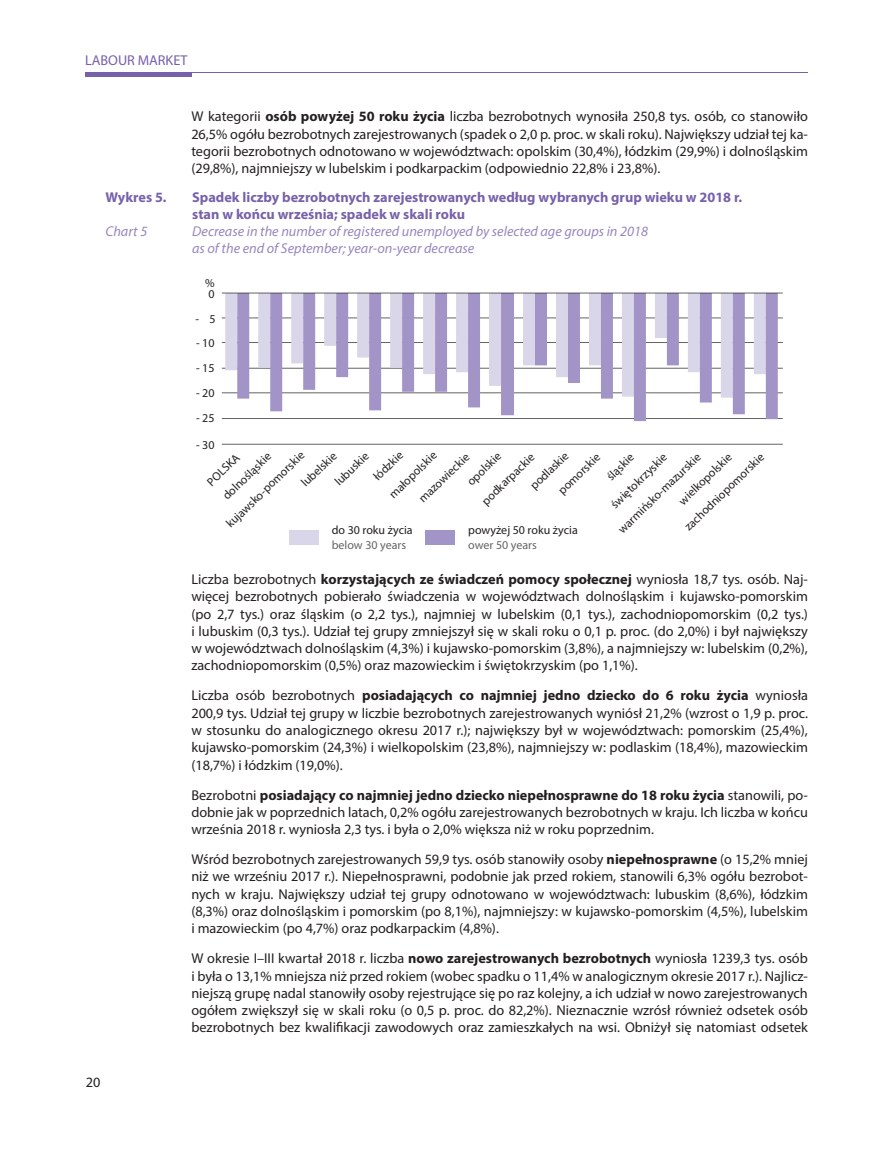
<style>
.page{position:relative;width:893px;height:1149px;background:#fff}
.page>*{position:absolute;margin:0;border:0;box-sizing:border-box;transform-origin:0 0}
.t1{font:14.25px/17.2px "Myriad Pro";color:#231f20;text-align:justify}
.t2{font:700 14.25px/17.2px "Myriad Pro";color:#7761aa}
.t3{font:italic 14.25px/17.2px "Myriad Pro";color:#9786bf}
.t4{font:14.25px "Myriad Pro";color:#7761aa}
.t5{font:12px/20.7px "Myriad Pro";color:#231f20}
.t6{font:12px "Myriad Pro";color:rgb(35 31 32/.7)}
.s1{font-weight:700}
</style>
<div class="page">
<div style="left:85px;top:72px;width:106px;height:5px;background:#7761aa"></div>
<hr style="left:85px;top:72px;width:723px;height:1px;background:#7761aa">
<hr style="left:222px;top:318px;width:561px;height:1px;background:#231f20">
<hr style="left:222px;top:342px;width:561px;height:1px;background:#231f20">
<hr style="left:222px;top:368px;width:561px;height:1px;background:#231f20">
<hr style="left:222px;top:392px;width:561px;height:1px;background:#231f20">
<hr style="left:222px;top:418px;width:561px;height:1px;background:#231f20">
<hr style="left:222px;top:444px;width:561px;height:1px;background:#231f20">
<svg style="left:225px;top:294px;width:12px;height:100px"></svg>
<svg style="left:237px;top:294px;width:541px;height:127px"></svg>
<hr style="left:222px;top:293px;width:561px;height:1px;background:#231f20">
<div style="left:289px;top:530px;width:30px;height:15px;background:#dad6ea"></div>
<div style="left:425px;top:530px;width:30px;height:15px;background:#a394c7"></div>
<p class="t4" style="left:85px;top:51px;width:104px">LABOUR MARKET</p>
<p class="t2" style="left:105px;top:188px;width:63px">Wykres 5.</p>
<p class="t3" style="left:105px;top:222px;width:43px">Chart 5</p>
<p class="t1" style="left:86px;top:1072px;width:16px">20</p>
<p class="t1" style="left:191px;top:108px;width:618px">W kategorii <span class="s1">osób powyżej 50 roku życia</span> liczba bezrobotnych wynosiła 250,8 tys. osób, co stanowiło 26,5% ogółu bezrobotnych zarejestrowanych (spadek o 2,0 p. proc. w skali roku). Największy udział tej ka&shy;tegorii bezrobotnych odnotowano w województwach: opolskim (30,4%), łódzkim (29,9%) i dolnośląskim (29,8%), najmniejszy w lubelskim i podkarpackim (odpowiednio 22,8% i 23,8%).</p>
<p class="t2" style="left:192px;top:188px;width:552px">Spadek liczby bezrobotnych zarejestrowanych według wybranych grup wieku w 2018 r. stan w końcu września; spadek w skali roku</p>
<p class="t3" style="left:192px;top:222px;width:457px">Decrease in the number of registered unemployed by selected age groups in 2018 as of the end of September; year-on-year decrease</p>
<p class="t5" style="left:205px;top:272px;width:11px">%</p>
<p class="t5" style="left:196px;top:308px;width:22px">- 5</p>
<p class="t5" style="left:196px;top:332px;width:20px">- 10</p>
<p class="t5" style="left:196px;top:357px;width:20px">- 15</p>
<p class="t5" style="left:196px;top:382px;width:20px">- 20</p>
<p class="t5" style="left:196px;top:407px;width:20px">- 25</p>
<p class="t5" style="left:196px;top:434px;width:20px">- 30</p>
<p class="t5" style="left:202px;top:476px;width:65px;rotate:-44deg">POLSKA dolnośląskie</p>
<p class="t5" style="left:208px;top:283px;width:8px">0</p>
<p class="t5" style="left:329px;top:475px;width:44px;rotate:-44deg">lubuskie</p>
<p class="t5" style="left:368px;top:470px;width:38px;rotate:-44deg">łódzkie</p>
<p class="t5" style="left:447px;top:460px;width:44px;line-height:21.3px;text-indent:-46px;rotate:-44deg">mazowieckie opolskie</p>
<p class="t5" style="left:384px;top:488px;width:62px;rotate:-44deg">małopolskie</p>
<p class="t5" style="left:221px;top:517px;width:105px;rotate:-44deg">kujawsko-pomorskie</p>
<p class="t5" style="left:296px;top:477px;width:46px;rotate:-44deg">lubelskie</p>
<p class="t5" style="left:525px;top:479px;width:50px;rotate:-44deg">podlaskie</p>
<p class="t5" style="left:613px;top:523px;width:111px;rotate:-44deg">warmińsko-mazurskie</p>
<p class="t5" style="left:663px;top:504px;width:107px;line-height:22.4px;text-indent:14px;rotate:-44deg">wielkopolskie zachodniopomorskie</p>
<p class="t5" style="left:476px;top:495px;width:70px;rotate:-44deg">podkarpackie</p>
<p class="t5" style="left:553px;top:484px;width:55px;rotate:-44deg">pomorskie</p>
<p class="t5" style="left:601px;top:470px;width:34px;rotate:-44deg">śląskie</p>
<p class="t5" style="left:605px;top:498px;width:75px;rotate:-44deg">świętokrzyskie</p>
<p class="t5" style="left:332px;top:519px;width:82px">do 30 roku życia</p>
<p class="t6" style="left:332px;top:537px;width:76px">below 30 years</p>
<p class="t5" style="left:468px;top:519px;width:111px">powyżej 50 roku życia</p>
<p class="t6" style="left:468px;top:537px;width:70px">ower 50 years</p>
<p class="t1" style="left:191px;top:570px;width:618px">Liczba bezrobotnych <span class="s1">korzystających ze świadczeń pomocy społecznej</span> wyniosła 18,7 tys. osób. Naj&shy;więcej bezrobotnych pobierało świadczenia w województwach dolnośląskim i kujawsko-pomorskim (po 2,7 tys.) oraz śląskim (o 2,2 tys.), najmniej w lubelskim (0,1 tys.), zachodniopomorskim (0,2 tys.) i lubuskim (0,3 tys.). Udział tej grupy zmniejszył się w skali roku o 0,1 p. proc. (do 2,0%) i był największy w województwach dolnośląskim (4,3%) i kujawsko-pomorskim (3,8%), a najmniejszy w: lubelskim (0,2%), zachodniopomorskim (0,5%) oraz mazowieckim i świętokrzyskim (po 1,1%).</p>
<p class="t1" style="left:191px;top:686px;width:618px">Liczba osób bezrobotnych <span class="s1">posiadających co najmniej jedno dziecko do 6 roku życia</span> wyniosła 200,9 tys. Udział tej grupy w liczbie bezrobotnych zarejestrowanych wyniósł 21,2% (wzrost o 1,9 p. proc. w stosunku do analogicznego okresu 2017 r.); największy był w województwach: pomorskim (25,4%), kujawsko-pomorskim (24,3%) i wielkopolskim (23,8%), najmniejszy w: podlaskim (18,4%), mazowieckim (18,7%) i łódzkim (19,0%).</p>
<p class="t1" style="left:191px;top:785px;width:618px">Bezrobotni <span class="s1">posiadający co najmniej jedno dziecko niepełnosprawne do 18 roku życia</span> stanowili, po&shy;dobnie jak w poprzednich latach, 0,2% ogółu zarejestrowanych bezrobotnych w kraju. Ich liczba w końcu września 2018 r. wyniosła 2,3 tys. i była o 2,0% większa niż w roku poprzednim.</p>
<p class="t1" style="left:191px;top:850px;width:618px">Wśród bezrobotnych zarejestrowanych 59,9 tys. osób stanowiły osoby <span class="s1">niepełnosprawne</span> (o 15,2% mniej niż we wrześniu 2017 r.). Niepełnosprawni, podobnie jak przed rokiem, stanowili 6,3% ogółu bezrobot&shy;nych w kraju. Największy udział tej grupy odnotowano w województwach: lubuskim (8,6%), łódzkim (8,3%) oraz dolnośląskim i pomorskim (po 8,1%), najmniejszy: w kujawsko-pomorskim (4,5%), lubelskim i mazowieckim (po 4,7%) oraz podkarpackim (4,8%).</p>
<p class="t1" style="left:191px;top:949px;width:618px">W okresie I–III kwartał 2018 r. liczba <span class="s1">nowo zarejestrowanych bezrobotnych</span> wyniosła 1239,3 tys. osób i była o 13,1% mniejsza niż przed rokiem (wobec spadku o 11,4% w analogicznym okresie 2017 r.). Najlicz&shy;niejszą grupę nadal stanowiły osoby rejestrujące się po raz kolejny, a ich udział w nowo zarejestrowanych ogółem zwiększył się w skali roku (o 0,5 p. proc. do 82,2%). Nieznacznie wzrósł również odsetek osób bezrobotnych bez kwalifikacji zawodowych oraz zamieszkałych na wsi. Obniżył się natomiast odsetek</p>
</div>
